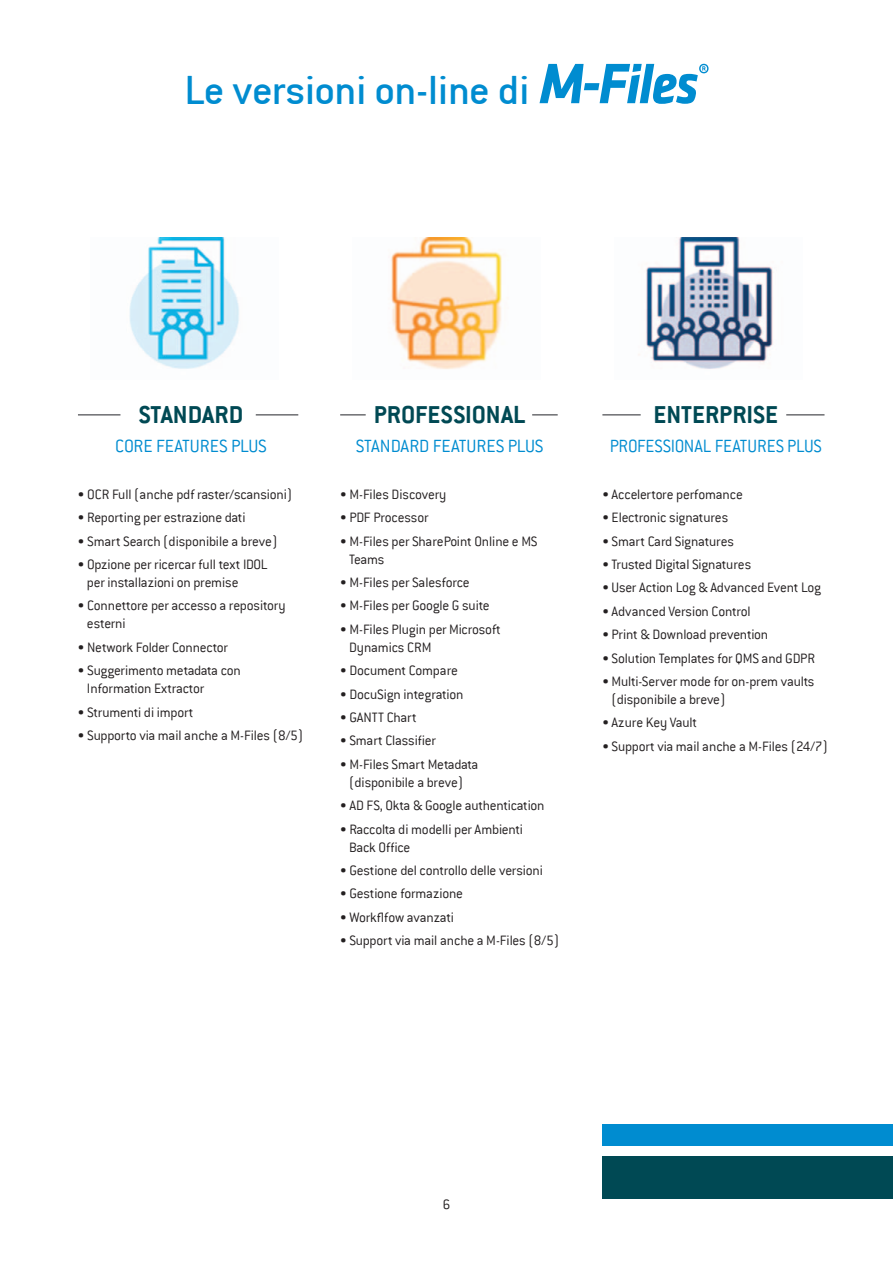
<style>
.page{position:relative;width:893px;height:1263px;background:#fff}
.page>*{position:absolute;margin:0;border:0;box-sizing:border-box;transform-origin:0 0}
.t1{font:45px "Conduit ITC";color:#008cd0}
.t2{font:700 27px "Conduit ITC";color:#004954}
.t3{font:300 19.5px "Conduit ITC";letter-spacing:-.01em;color:#008cd0}
.t4{font:300 15px/18px "Conduit ITC";letter-spacing:-.015em;color:#231f20}
</style>
<div class="page">
<svg style="left:539px;top:64px;width:169px;height:40px"></svg>
<div style="left:602px;top:1125px;width:291px;height:21px;background:#008cd0"></div>
<div style="left:602px;top:1157px;width:291px;height:42px;background:#004954"></div>
<img style="left:638px;top:237px;width:135px;height:132px">
<img style="left:391px;top:237px;width:111px;height:132px">
<img style="left:129px;top:237px;width:110px;height:132px">
<hr style="left:602px;top:414px;width:39px;height:2px;background:#6c6d70">
<hr style="left:786px;top:414px;width:38px;height:2px;background:#6c6d70">
<hr style="left:340px;top:414px;width:26px;height:2px;background:#6c6d70">
<hr style="left:532px;top:414px;width:26px;height:2px;background:#6c6d70">
<hr style="left:78px;top:414px;width:42px;height:2px;background:#6c6d70">
<hr style="left:256px;top:414px;width:42px;height:2px;background:#6c6d70">
<p class="t1" style="left:184px;top:64px;width:346px">Le versioni on-line di</p>
<p class="t2" style="left:139px;top:399px;width:106px">STANDARD</p>
<p class="t3" style="left:115px;top:435px;width:153px">CORE FEATURES PLUS</p>
<p class="t4" style="left:78px;top:485px;width:216px">• OCR Full (anche pdf raster/scansioni)</p>
<p class="t4" style="left:78px;top:508px;width:169px">• Reporting per estrazione dati</p>
<p class="t4" style="left:78px;top:532px;width:201px">• Smart Search (disponibile a breve)</p>
<p class="t4" style="left:78px;top:555px;width:191px">• Opzione per ricercar full text IDOL</p>
<p class="t4" style="left:87px;top:573px;width:153px">per installazioni on premise</p>
<p class="t4" style="left:87px;top:597px;width:200px;text-indent:-9px">• Connettore per accesso a repository esterni</p>
<p class="t4" style="left:78px;top:638px;width:152px">• Network Folder Connector</p>
<p class="t4" style="left:87px;top:661px;width:155px;text-indent:-9px">• Suggerimento metadata con<br>Information Extractor</p>
<p class="t4" style="left:78px;top:703px;width:117px">• Strumenti di import</p>
<p class="t4" style="left:78px;top:726px;width:227px">• Supporto via mail anche a M-Files (8/5)</p>
<p class="t2" style="left:374px;top:399px;width:153px">PROFESSIONAL</p>
<p class="t3" style="left:356px;top:435px;width:189px">STANDARD FEATURES PLUS</p>
<p class="t4" style="left:340px;top:485px;width:108px">• M-Files Discovery</p>
<p class="t4" style="left:340px;top:508px;width:90px">• PDF Processor</p>
<p class="t4" style="left:349px;top:532px;width:190px;text-indent:-9px">• M-Files per SharePoint Online e MS<br>Teams</p>
<p class="t4" style="left:340px;top:573px;width:131px">• M-Files per Salesforce</p>
<p class="t4" style="left:340px;top:597px;width:151px">• M-Files per Google G suite</p>
<p class="t4" style="left:340px;top:620px;width:162px">• M-Files Plugin per Microsoft</p>
<p class="t4" style="left:349px;top:638px;width:84px">Dynamics CRM</p>
<p class="t4" style="left:340px;top:661px;width:119px">• Document Compare</p>
<p class="t4" style="left:340px;top:685px;width:125px">• DocuSign integration</p>
<p class="t4" style="left:340px;top:708px;width:78px">• GANTT Chart</p>
<p class="t4" style="left:340px;top:732px;width:97px">• Smart Classifier</p>
<p class="t4" style="left:340px;top:755px;width:140px">• M-Files Smart Metadata</p>
<p class="t4" style="left:349px;top:773px;width:115px">(disponibile a breve)</p>
<p class="t4" style="left:340px;top:796px;width:206px">• AD FS, Okta &amp; Google authentication</p>
<p class="t4" style="left:340px;top:820px;width:184px">• Raccolta di modelli per Ambienti</p>
<p class="t4" style="left:349px;top:838px;width:63px">Back Office</p>
<p class="t4" style="left:340px;top:861px;width:204px">• Gestione del controllo delle versioni</p>
<p class="t4" style="left:340px;top:885px;width:124px">• Gestione formazione</p>
<p class="t4" style="left:340px;top:908px;width:115px">• Workflfow avanzati</p>
<p class="t4" style="left:340px;top:931px;width:220px">• Support via mail anche a M-Files (8/5)</p>
<p class="t2" style="left:653px;top:399px;width:126px">ENTERPRISE</p>
<p class="t3" style="left:610px;top:435px;width:214px">PROFESSIONAL FEATURES PLUS</p>
<p class="t4" style="left:602px;top:485px;width:142px">• Accelertore perfomance</p>
<p class="t4" style="left:602px;top:508px;width:127px">• Electronic signatures</p>
<p class="t4" style="left:602px;top:532px;width:133px">• Smart Card Signatures</p>
<p class="t4" style="left:602px;top:555px;width:150px">• Trusted Digital Signatures</p>
<p class="t4" style="left:602px;top:579px;width:220px">• User Action Log &amp; Advanced Event Log</p>
<p class="t4" style="left:602px;top:602px;width:150px">• Advanced Version Control</p>
<p class="t4" style="left:602px;top:625px;width:167px">• Print &amp; Download prevention</p>
<p class="t4" style="left:602px;top:649px;width:214px">• Solution Templates for QMS and GDPR</p>
<p class="t4" style="left:611px;top:672px;width:205px;text-indent:-9px">• Multi-Server mode for on-prem vaults (disponibile a breve)</p>
<p class="t4" style="left:602px;top:714px;width:96px">• Azure Key Vault</p>
<p class="t4" style="left:602px;top:737px;width:227px">• Support via mail anche a M-Files (24/7)</p>
<p class="t4" style="left:443px;top:1195px;width:9px">6</p>
</div>
